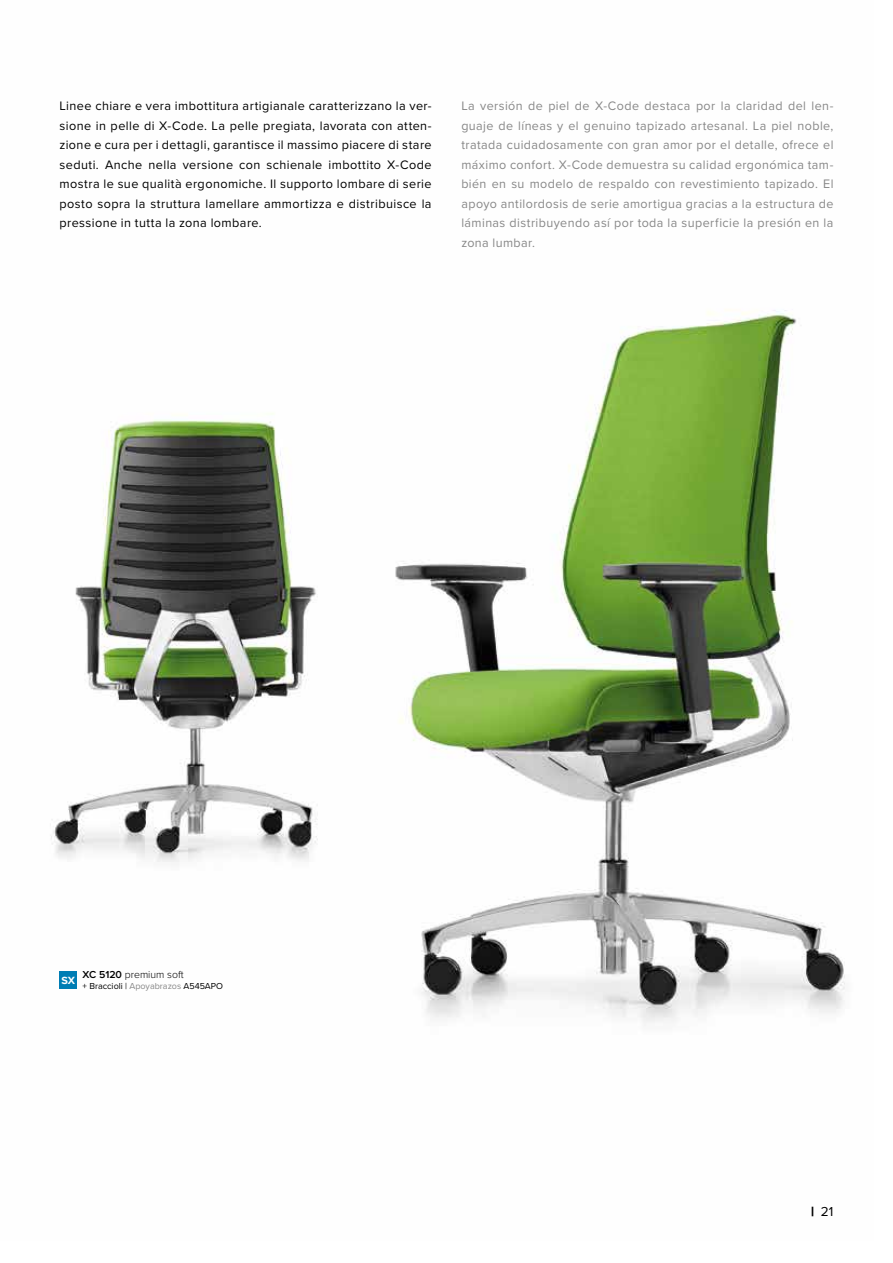
<style>
.page{position:relative;width:893px;height:1263px;background:#fff}
.page>*{position:absolute;margin:0;border:0;box-sizing:border-box;transform-origin:0 0}
.t1{font:13.5px "Proxima Nova";color:#000}
.t2{font:12.75px/19.5px "Proxima Nova";letter-spacing:.035em;color:#878787;text-align:justify}
.t3{font:12.75px/19.5px "Proxima Nova";letter-spacing:.035em;color:#000;text-align:justify}
.t4{font:700 10.8px "Proxima Nova";color:#fff}
.t5{font:300 10.5px "Proxima Nova";color:#000}
.t6{font:9px "Proxima Nova";color:#000}
.s1{font-weight:600}
.s2{color:#878787}
.s3{font-weight:900}
</style>
<div class="page">
<img style="left:51px;top:310px;width:794px;height:716px">
<div style="left:60px;top:971px;width:17px;height:18px;background:#007db4"></div>
<p class="t3" style="left:60px;top:96px;width:374px">Linee chiare e vera imbottitura artigianale caratterizzano la ver&shy;sione in pelle di X-Code. La pelle pregiata, lavorata con atten&shy;zione e cura per i dettagli, garantisce il massimo piacere di stare seduti. Anche nella versione con schienale imbottito X-Code mostra le sue qualità ergonomiche. Il supporto lombare di serie posto sopra la struttura lamellare ammortizza e distribuisce la pressione in tutta la zona lombare.</p>
<p class="t2" style="left:461px;top:96px;width:374px">La versión de piel de X-Code destaca por la claridad del len&shy;guaje de líneas y el genuino tapizado artesanal. La piel noble, tratada cuidadosamente con gran amor por el detalle, ofrece el máximo confort. X-Code demuestra su calidad ergonómica tam&shy;bién en su modelo de respaldo con revestimiento tapizado. El apoyo antilordosis de serie amortigua gracias a la estructura de láminas distribuyendo así por toda la superficie la presión en la zona lumbar.</p>
<p class="t5" style="left:83px;top:967px;width:103px"><span class="s1">XC 5120</span> premium soft</p>
<p class="t6" style="left:83px;top:979px;width:142px">+ Braccioli | <span class="s2">Apoyabrazos</span> A545APO</p>
<p class="t4" style="left:62px;top:973px;width:15px">SX</p>
<p class="t1" style="left:811px;top:1201px;width:24px"><span class="s3">|</span> 21</p>
</div>
